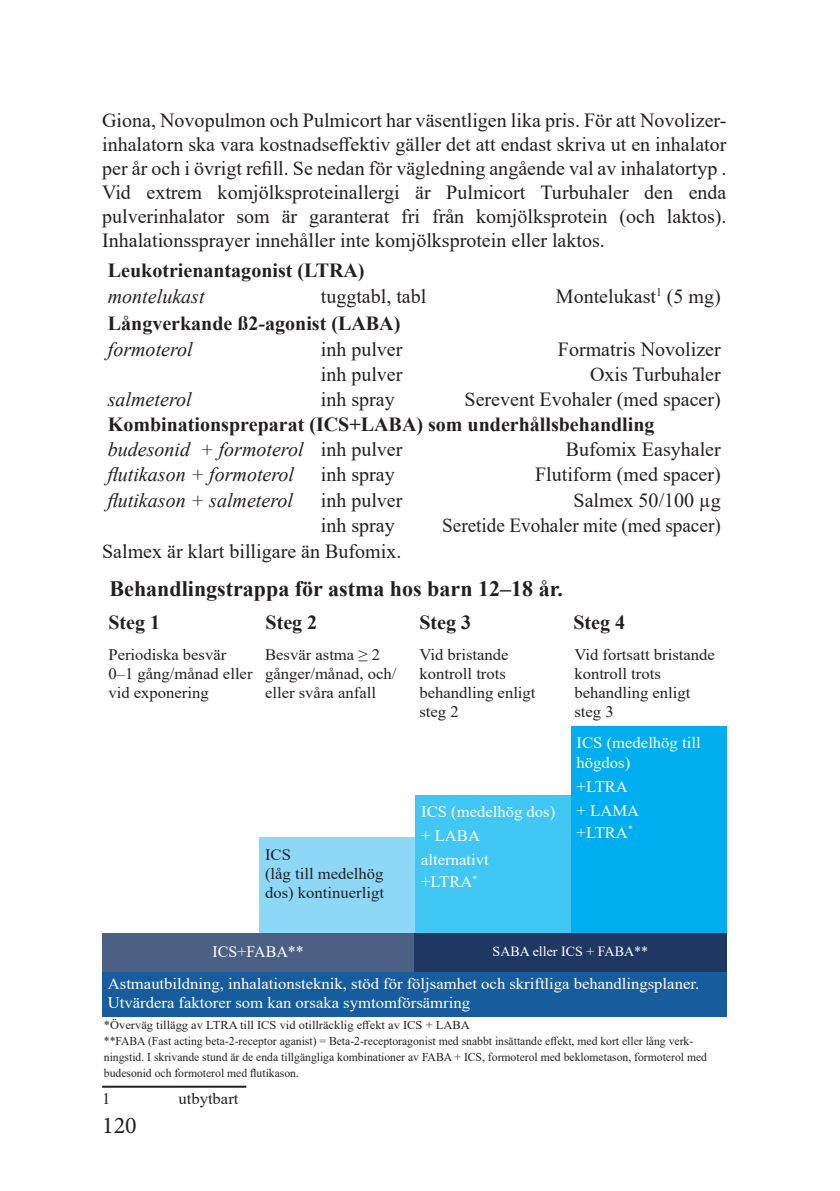
<style>
.page{position:relative;width:840px;height:1191px;background:#fff}
.page>*{position:absolute;margin:0;border:0;box-sizing:border-box;transform-origin:0 0}
.t1{font:24px "Minion Pro";color:#231f20}
.Underrubrik_kapitel_11p{font:700 22px "Times New Roman";color:#231f20}
.Löptext_Terapirek{font:20px/24px "Times New Roman";color:#231f20;text-align:justify}
.Löptext_Terapirek-2{font:700 20px "Times New Roman";color:#231f20}
.Löptext_Terapirek-3{font:italic 20px "Times New Roman";color:#231f20}
.Löptext_Terapirek-4{font:20px "Times New Roman";color:#231f20;scale:.96 1}
.Fyss_2021_rubrik{font:700 20px "Times New Roman";color:#231f20}
.Löptext_Fyss2021{font:16px/19.2px "Times New Roman";color:#231f20;scale:1.04 1}
.Löptext_Fyss2021-2{font:16px/19.2px "Times New Roman";color:#fff;scale:1.04 1}
.Löptext_Fyss2021-3{font:16px "Times New Roman";color:#fff}
.Löptext_Terapirek-5{font:14px "Times New Roman";color:#fff}
.Löptext_Fyss2021-4{font:12px/16px "Times New Roman";color:#231f20;scale:1.04 1}
</style>
<div class="page">
<hr style="left:102px;top:1085px;width:144px;height:2px;background:#231f20">
<div style="left:259px;top:837px;width:155px;height:96px;background:#8dd7f7"></div>
<div style="left:415px;top:795px;width:155px;height:138px;background:#40c7f4"></div>
<div style="left:570px;top:726px;width:156px;height:207px;background:#00aeef"></div>
<div style="left:102px;top:933px;width:312px;height:39px;background:#4c6083"></div>
<div style="left:414px;top:933px;width:312px;height:39px;background:#1f3763"></div>
<div style="left:102px;top:972px;width:624px;height:44px;background:#175d9e"></div>
<p class="Löptext_Terapirek" style="left:102px;top:108px;width:625px">Giona, Novopulmon och Pulmicort har väsentligen lika pris. För att Novolizer&shy;inhalatorn ska vara kostnadseffektiv gäller det att endast skriva ut en inhalator per år och i övrigt refill. Se nedan för vägledning angående val av inhalatortyp .</p>
<p class="Löptext_Terapirek" style="left:102px;top:180px;width:625px">Vid extrem komjölksproteinallergi är Pulmicort Turbuhaler den enda pulverinhalator som är garanterat fri från komjölksprotein (och laktos).<br>Inhalationssprayer innehåller inte komjölksprotein eller laktos.</p>
<p class="Löptext_Terapirek-2" style="left:108px;top:256px;width:258px">Leukotrienantagonist (LTRA)</p>
<p class="Löptext_Terapirek-3" style="left:108px;top:282px;width:98px">montelukast</p>
<p class="Löptext_Terapirek" style="left:320px;top:283px;width:107px">tuggtabl, tabl</p>
<p class="Löptext_Terapirek" style="left:555px;top:283px;width:166px">Montelukast<sup>1</sup> (5 mg)</p>
<p class="Löptext_Terapirek-2" style="left:108px;top:309px;width:294px">Långverkande ß2-agonist (LABA)</p>
<p class="Löptext_Terapirek-3" style="left:108px;top:335px;width:86px">formoterol</p>
<p class="Löptext_Terapirek" style="left:320px;top:336px;width:83px">inh pulver</p>
<p class="Löptext_Terapirek" style="left:557px;top:336px;width:164px">Formatris Novolizer</p>
<p class="Löptext_Terapirek" style="left:320px;top:361px;width:83px">inh pulver</p>
<p class="Löptext_Terapirek" style="left:589px;top:361px;width:132px">Oxis Turbuhaler</p>
<p class="Löptext_Terapirek-3" style="left:108px;top:385px;width:85px">salmeterol</p>
<p class="Löptext_Terapirek" style="left:320px;top:387px;width:75px">inh spray</p>
<p class="Löptext_Terapirek" style="left:464px;top:387px;width:258px">Serevent Evohaler (med spacer)</p>
<p class="Löptext_Terapirek-2" style="left:108px;top:410px;width:548px">Kombinationspreparat (ICS+LABA) som underhållsbehandling</p>
<p class="Löptext_Terapirek-3" style="left:108px;top:436px;width:197px">budesonid + formoterol</p>
<p class="Löptext_Terapirek" style="left:320px;top:437px;width:83px">inh pulver</p>
<p class="Löptext_Terapirek" style="left:565px;top:437px;width:156px">Bufomix Easyhaler</p>
<p class="Löptext_Terapirek-3" style="left:108px;top:461px;width:188px">flutikason + formoterol</p>
<p class="Löptext_Terapirek" style="left:320px;top:462px;width:75px">inh spray</p>
<p class="Löptext_Terapirek" style="left:535px;top:462px;width:187px">Flutiform (med spacer)</p>
<p class="Löptext_Terapirek-3" style="left:108px;top:486px;width:186px">flutikason + salmeterol</p>
<p class="Löptext_Terapirek" style="left:320px;top:487px;width:83px">inh pulver</p>
<p class="Löptext_Terapirek" style="left:573px;top:487px;width:149px">Salmex 50/100 µg</p>
<p class="Löptext_Terapirek" style="left:320px;top:512px;width:75px">inh spray</p>
<p class="Löptext_Terapirek-4" style="left:442px;top:511px;width:292px">Seretide Evohaler mite (med spacer)</p>
<p class="Löptext_Terapirek" style="left:102px;top:538px;width:300px">Salmex är klart billigare än Bufomix.</p>
<p class="Underrubrik_kapitel_11p" style="left:109px;top:573px;width:454px">Behandlingstrappa för astma hos barn 12–18 år.</p>
<p class="Fyss_2021_rubrik" style="left:108px;top:608px;width:53px">Steg 1</p>
<p class="Fyss_2021_rubrik" style="left:265px;top:608px;width:53px">Steg 2</p>
<p class="Fyss_2021_rubrik" style="left:419px;top:608px;width:53px">Steg 3</p>
<p class="Fyss_2021_rubrik" style="left:573px;top:608px;width:53px">Steg 4</p>
<p class="Löptext_Fyss2021" style="left:108px;top:644px;width:140px">Periodiska besvär<br>0–1 gång/månad eller vid exponering</p>
<p class="Löptext_Fyss2021" style="left:265px;top:644px;width:128px">Besvär astma ≥ 2 gånger/månad, och/ eller svåra anfall</p>
<p class="Löptext_Fyss2021" style="left:419px;top:644px;width:113px">Vid bristande kontroll trots behandling enligt steg 2</p>
<p class="Löptext_Fyss2021" style="left:574px;top:644px;width:137px">Vid fortsatt bristande kontroll trots behandling enligt steg 3</p>
<p class="Löptext_Fyss2021" style="left:265px;top:844px;width:26px">ICS</p>
<p class="Löptext_Fyss2021" style="left:265px;top:863px;width:116px">(låg till medelhög dos) kontinuerligt</p>
<p class="Löptext_Fyss2021-2" style="left:421px;top:802px;width:130px">ICS (medelhög dos)</p>
<p class="Löptext_Fyss2021-2" style="left:421px;top:826px;width:58px">+ LABA</p>
<p class="Löptext_Fyss2021-2" style="left:421px;top:850px;width:66px">alternativt</p>
<p class="Löptext_Fyss2021-2" style="left:421px;top:872px;width:55px">+LTRA<sup>*</sup></p>
<p class="Löptext_Fyss2021-2" style="left:576px;top:733px;width:121px">ICS (medelhög till högdos)</p>
<p class="Löptext_Fyss2021-2" style="left:576px;top:776px;width:51px">+LTRA</p>
<p class="Löptext_Fyss2021-2" style="left:576px;top:800px;width:62px">+ LAMA</p>
<p class="Löptext_Fyss2021-2" style="left:576px;top:822px;width:55px">+LTRA<sup>*</sup></p>
<p class="Löptext_Fyss2021-3" style="left:212px;top:940px;width:93px">ICS+FABA**</p>
<p class="Löptext_Terapirek-5" style="left:492px;top:941px;width:157px">SABA eller ICS + FABA**</p>
<p class="Löptext_Fyss2021-2" style="left:108px;top:973px;width:569px">Astmautbildning, inhalationsteknik, stöd för följsamhet och skriftliga behandlingsplaner.</p>
<p class="Löptext_Fyss2021-2" style="left:108px;top:992px;width:349px">Utvärdera faktorer som kan orsaka symtomförsämring</p>
<p class="Löptext_Fyss2021-4" style="left:104px;top:1016px;width:581px">*Överväg tillägg av LTRA till ICS vid otillräcklig effekt av ICS + LABA<br>**FABA (Fast acting beta-2-receptor aganist) = Beta-2-receptoragonist med snabbt insättande effekt, med kort eller lång verk&shy;ningstid. I skrivande stund är de enda tillgängliga kombinationer av FABA + ICS, formoterol med beklometason, formoterol med budesonid och formoterol med flutikason.</p>
<p class="Löptext_Fyss2021" style="left:102px;top:1088px;width:9px">1</p>
<p class="Löptext_Fyss2021" style="left:178px;top:1088px;width:59px">utbytbart</p>
<p class="t1" style="left:102px;top:1109px;width:36px">120</p>
</div>
